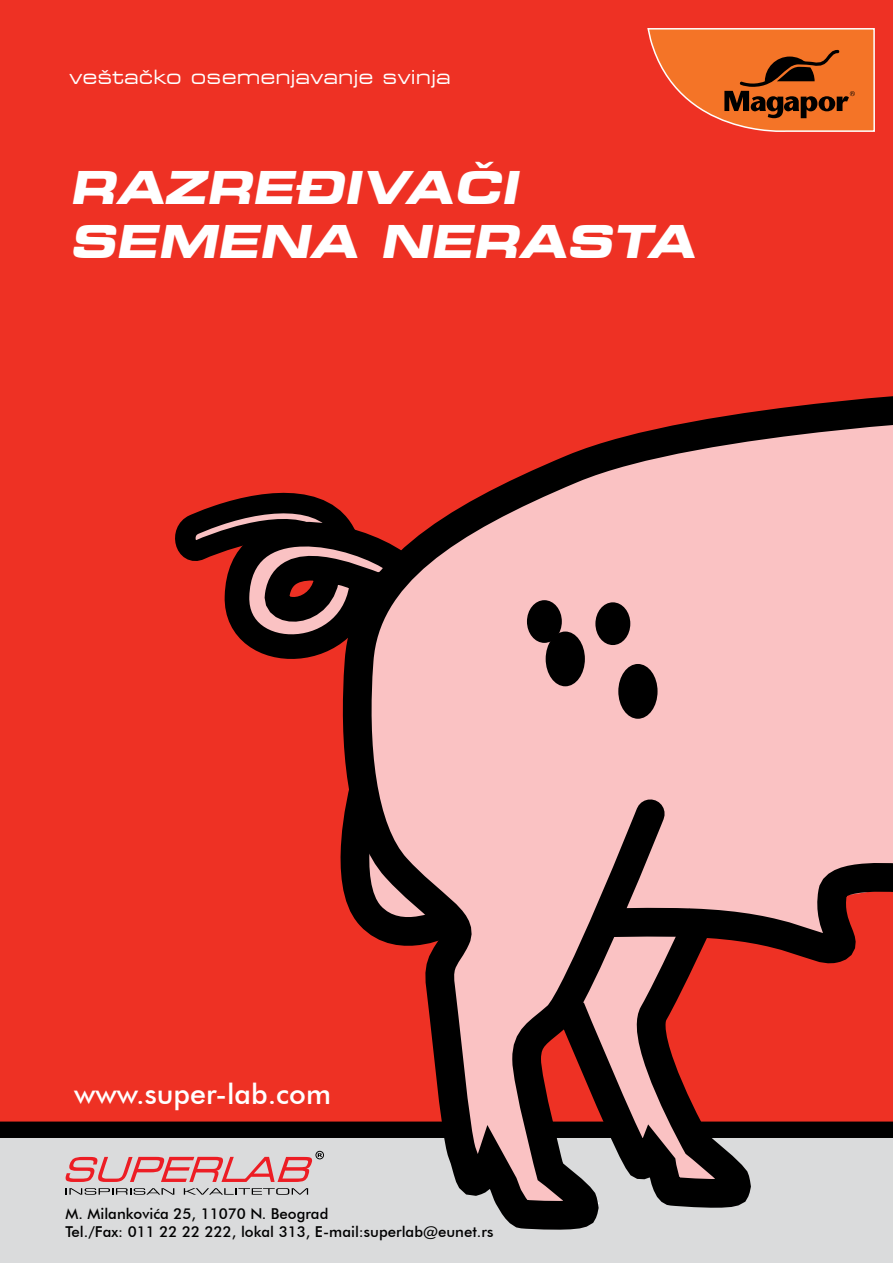
<style>
.page{position:relative;width:893px;height:1263px;background:#fff}
.page>*{position:absolute;margin:0;border:0;box-sizing:border-box;transform-origin:0 0}
.t1{font:italic 700 expanded 45px/54px "Square 721 BT";color:#fff}
.t2{font:500 28.5px "Futura BT";color:#fff}
.t3{font:expanded 19.5px "Square 721 BT";color:#fff}
.t4{font:500 15px/18px "Futura BT";color:#000}
</style>
<div class="page">
<div style="left:0;top:0;width:893px;height:1121px;background:#ee3124"></div>
<div style="left:0;top:1128px;width:893px;height:135px;background:#dadbdc"></div>
<div style="left:0;top:1121px;width:893px;height:17px;background:#000"></div>
<div style="left:300px;top:764px;width:22px;height:223px;background:#ee3124"></div>
<svg style="left:322px;top:374px;width:571px;height:856px"></svg>
<svg style="left:542px;top:886px;width:232px;height:344px"></svg>
<svg style="left:158px;top:472px;width:279px;height:194px"></svg>
<svg style="left:646px;top:27px;width:230px;height:111px"></svg>
<svg style="left:65px;top:1188px;width:109px;height:7px"></svg>
<svg style="left:184px;top:1188px;width:124px;height:7px"></svg>
<svg style="left:65px;top:1151px;width:259px;height:31px"></svg>
<h3 class="t3" style="left:69px;top:66px;width:383px">veštačko osemenjavanje svinja</h3>
<h1 class="t1" style="left:69px;top:161px;width:636px">RAZREĐIVAČI<br>SEMENA NERASTA</h1>
<h2 class="t2" style="left:74px;top:1077px;width:258px">www.super-lab.com</h2>
<p class="t4" style="left:65px;top:1205px;width:429px">M. Milankovića 25, 11070 N. Beograd<br>Tel./Fax: 011 22 22 222, lokal 313, E-mail:superlab@eunet.rs</p>
</div>
